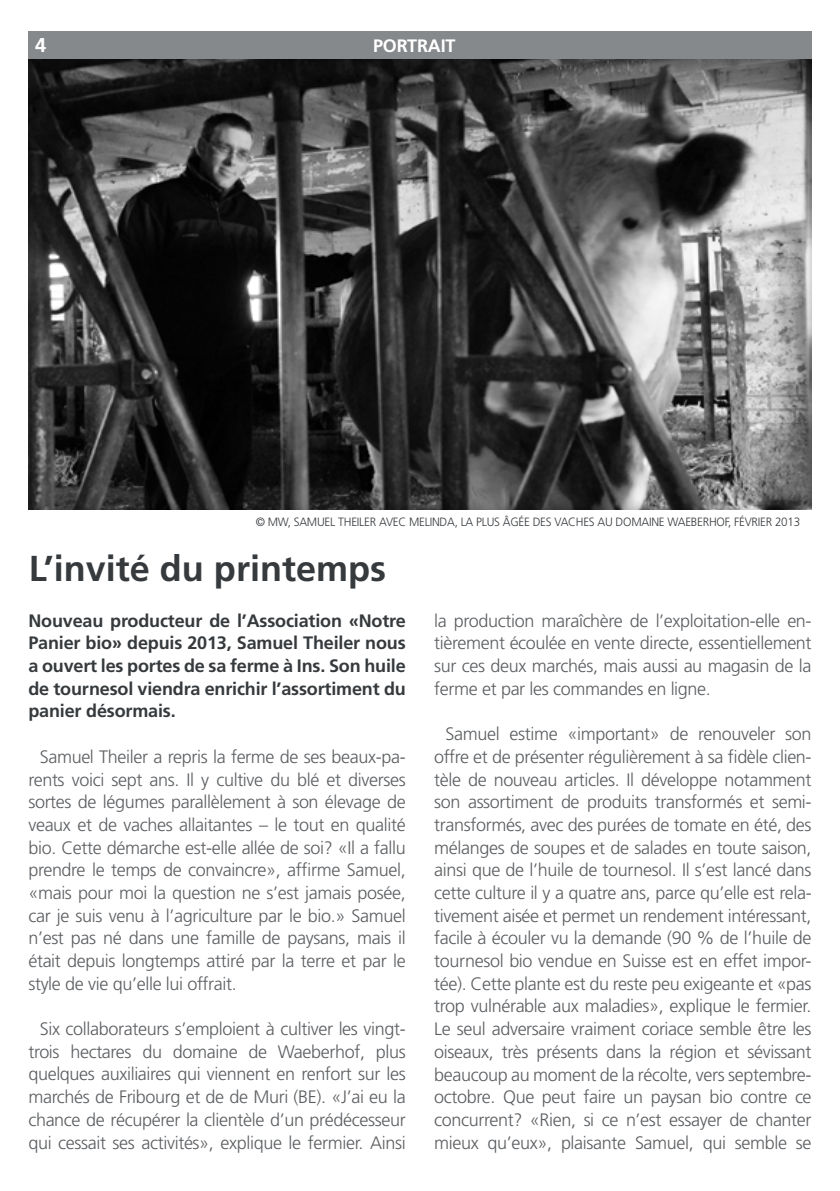
<style>
.page{position:relative;width:840px;height:1191px;background:#fff}
.page>*{position:absolute;margin:0;border:0;box-sizing:border-box;transform-origin:0 0}
.t1{font:700 36px "Frutiger";color:#363a3d}
.t2{font:700 20px "Frutiger";color:#fff}
.t3{font:300 18px/22.6px "Frutiger";letter-spacing:-.02em;color:#5b5e61;text-align:justify}
.t4{font:700 18px/22.6px "Frutiger";letter-spacing:-.01em;color:#363a3d;text-align:justify}
.t5{font:700 18px "Frutiger";letter-spacing:-.01em;color:#fff}
.t6{font:300 12px "Frutiger";letter-spacing:-.02em;color:#363a3d}
</style>
<div class="page">
<div style="left:28px;top:31px;width:783px;height:29px;background:#86898c"></div>
<div style="left:26px;top:59px;width:786px;height:452px;background:#5b5e61;opacity:.55"></div>
<p class="t2" style="left:35px;top:33px;width:13px">4</p>
<p class="t5" style="left:373px;top:35px;width:84px">portrait</p>
<p class="t6" style="left:255px;top:515px;width:47px">© MW, Sam</p>
<p class="t6" style="left:317px;top:515px;width:252px">uel Theiler avec Melinda, la plus âg ée des vache</p>
<p class="t6" style="left:588px;top:515px;width:96px">s au domaine Waebe</p>
<p class="t6" style="left:702px;top:515px;width:99px">rhof, février 2013</p>
<h1 class="t1" style="left:28px;top:548px;width:359px">L’invité du printemps</h1>
<p class="t4" style="left:28px;top:609px;width:379px">Nouveau producteur de l’Association «Notre Panier bio» depuis 2013, Samuel Theiler nous a ouvert les portes de sa ferme à Ins. Son huile de tournesol viendra enrichir l’assortiment du panier désormais.</p>
<p class="t3" style="left:28px;top:745px;width:379px;text-indent:11px">Samuel Theiler a repris la ferme de ses beaux-pa&shy;rents voici sept ans. Il y cultive du blé et diverses sortes de légumes parallèlement à son élevage de veaux et de vaches allaitantes – le tout en qualité bio. Cette démarche est-elle allée de soi? «Il a fallu prendre le temps de convaincre», affirme Samuel, «mais pour moi la question ne s’est jamais posée, car je suis venu à l’agriculture par le bio.» Samuel n’est pas né dans une famille de paysans, mais il était depuis longtemps attiré par la terre et par le style de vie qu’elle lui offrait.</p>
<p class="t3" style="left:28px;top:1017px;width:379px;text-indent:11px">Six collaborateurs s’emploient à cultiver les vingt&shy;trois hectares du domaine de Waeberhof, plus quelques auxiliaires qui viennent en renfort sur les marchés de Fribourg et de de Muri (BE). «J’ai eu la chance de récupérer la clientèle d’un prédécesseur qui cessait ses activités», explique le fermier. Ainsi</p>
<p class="t3" style="left:434px;top:609px;width:379px">la production maraîchère de l’exploitation-elle en&shy;tièrement écoulée en vente directe, essentiellement sur ces deux marchés, mais aussi au magasin de la ferme et par les commandes en ligne.</p>
<p class="t3" style="left:434px;top:723px;width:379px;text-indent:11px">Samuel estime «important» de renouveler son offre et de présenter régulièrement à sa fidèle clien&shy;tèle de nouveau articles. Il développe notamment son assortiment de produits transformés et semi&shy;transformés, avec des purées de tomate en été, des mélanges de soupes et de salades en toute saison, ainsi que de l’huile de tournesol. Il s’est lancé dans cette culture il y a quatre ans, parce qu’elle est rela&shy;tivement aisée et permet un rendement intéressant, facile à écouler vu la demande (90 % de l’huile de tournesol bio vendue en Suisse est en effet impor&shy;tée). Cette plante est du reste peu exigeante et «pas trop vulnérable aux maladies», explique le fermier.<br>Le seul adversaire vraiment coriace semble être les oiseaux, très présents dans la région et sévissant beaucoup au moment de la récolte, vers septembre&shy;octobre. Que peut faire un paysan bio contre ce concurrent? «Rien, si ce n’est essayer de chanter mieux qu’eux», plaisante Samuel, qui semble se</p>
</div>
